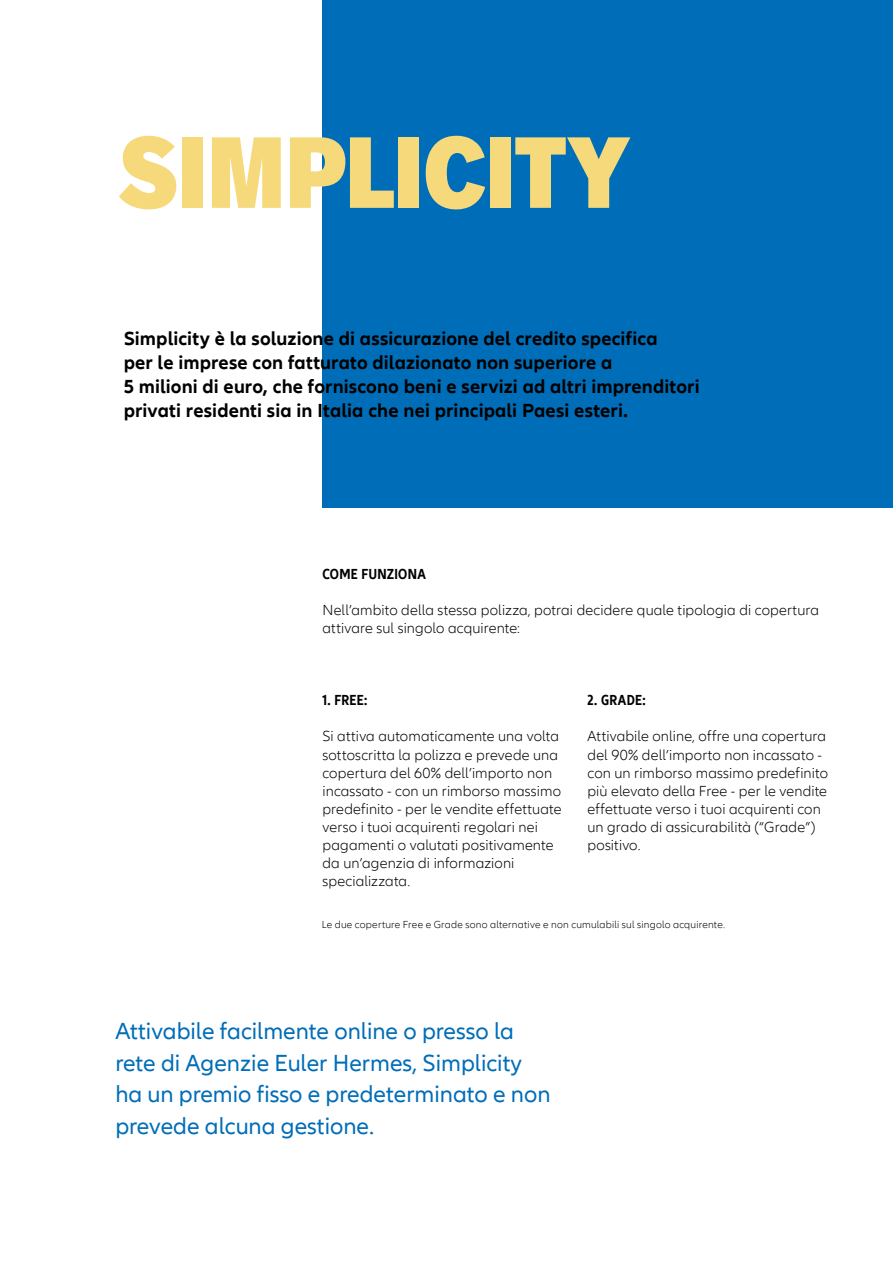
<style>
.page{position:relative;width:893px;height:1263px;background:#fff}
.page>*{position:absolute;margin:0;border:0;box-sizing:border-box;transform-origin:0 0}
.t1{font:900 condensed 99px "Applied Sans Pro";letter-spacing:-.01em;color:#f6d97b}
.t2{font:24px/31.5px "Allianz Neo";color:#006db8}
.t3{font:700 19.5px/24px "Allianz Neo";letter-spacing:.005em;color:#000}
.t4{font:300 15px/18px "Allianz Neo";letter-spacing:.01em;color:#000}
.t5{font:700 condensed 15px "Allianz Neo";letter-spacing:.02em;color:#000}
.t6{font:300 10.5px "Allianz Neo";letter-spacing:.02em;color:#000}
</style>
<div class="page">
<div style="left:322px;top:0;width:571px;height:507px;background:#006db8"></div>
<h1 class="t1" style="left:119px;top:112px;width:512px">SIMPLICITY</h1>
<p class="t3" style="left:124px;top:327px;width:577px">Simplicity è la soluzione di assicurazione del credito specifica<br>per le imprese con fatturato dilazionato non superiore a<br>5 milioni di euro, che forniscono beni e servizi ad altri imprenditori privati residenti sia in Italia che nei principali Paesi esteri.</p>
<p class="t5" style="left:322px;top:566px;width:105px">COME FUNZIONA</p>
<p class="t4" style="left:322px;top:602px;width:498px">Nell’ambito della stessa polizza, potrai decidere quale tipologia di copertura attivare sul singolo acquirente:</p>
<p class="t5" style="left:322px;top:692px;width:46px">1. FREE:</p>
<p class="t4" style="left:322px;top:728px;width:241px">Si attiva automaticamente una volta sottoscritta la polizza e prevede una copertura del 60% dell’importo non incassato - con un rimborso massimo predefinito - per le vendite effettuate verso i tuoi acquirenti regolari nei pagamenti o valutati positivamente da un’agenzia di informazioni specializzata.</p>
<p class="t5" style="left:587px;top:692px;width:60px">2. GRADE:</p>
<p class="t4" style="left:587px;top:728px;width:242px">Attivabile online, offre una copertura del 90% dell’importo non incassato - con un rimborso massimo predefinito più elevato della Free - per le vendite effettuate verso i tuoi acquirenti con un grado di assicurabilità (“Grade”) positivo.</p>
<p class="t6" style="left:322px;top:918px;width:405px">Le due coperture Free e Grade sono alternative e non cumulabili sul singolo acquirente.</p>
<h2 class="t2" style="left:115px;top:1016px;width:437px">Attivabile facilmente online o presso la rete di Agenzie Euler Hermes, Simplicity ha un premio fisso e predeterminato e non prevede alcuna gestione.</h2>
</div>
